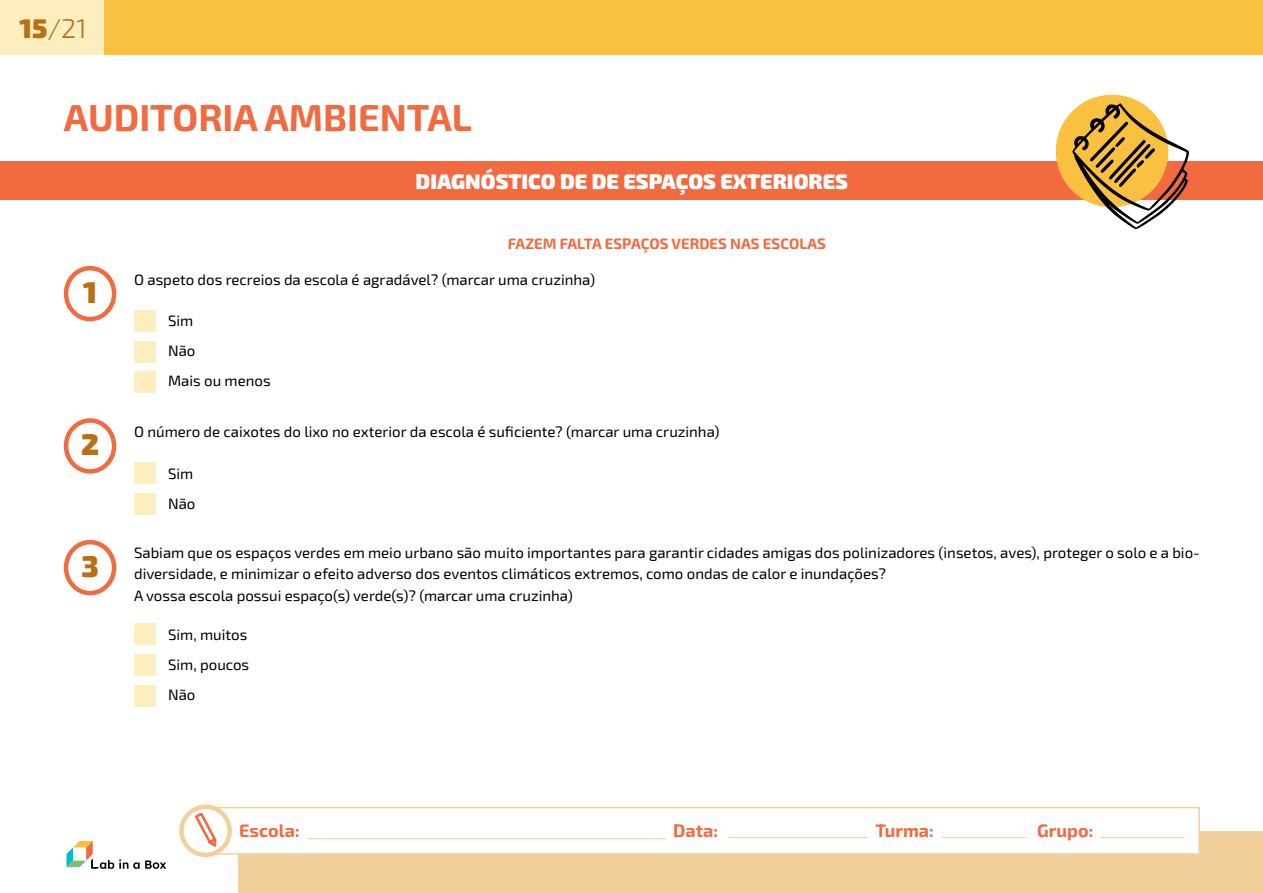
<style>
.page{position:relative;width:1263px;height:893px;background:#fff}
.page>*{position:absolute;margin:0;border:0;box-sizing:border-box;transform-origin:0 0}
.t1{font:700 37.5px "Exo 2";color:#f26a40}
.t2{font:900 30px "Exo 2";color:#b96f16}
.t3{font:27px "Exo 2";color:#b96f16}
.t4{font:900 21px "Exo 2";color:#fff}
.t5{font:700 18px "Exo 2";color:#f26a40}
.t6{font:15px/30px "Exo 2";color:#000}
.t7{font:700 15px "Exo 2";color:#f26a40}
.s1{font-weight:900}
</style>
<div class="page">
<div style="left:0;top:0;width:1263px;height:55px;background:#fac03f"></div>
<div style="left:0;top:0;width:104px;height:55px;background:#fdeebf"></div>
<div style="left:238px;top:831px;width:1025px;height:62px;background:#f3d09b"></div>
<svg style="left:66px;top:841px;width:100px;height:28px"></svg>
<div style="left:0;top:161px;width:1263px;height:39px;background:#f26a40"></div>
<svg style="left:1055px;top:94px;width:134px;height:135px"></svg>
<div style="left:64px;top:266px;width:52px;height:55px;border:4px solid #f26a40;border-radius:50%"></div>
<div style="left:64px;top:418px;width:52px;height:56px;border:4px solid #f26a40;border-radius:50%"></div>
<div style="left:64px;top:540px;width:52px;height:55px;border:4px solid #f26a40;border-radius:50%"></div>
<div style="left:134px;top:310px;width:21px;height:21px;background:#fdeebf"></div>
<div style="left:134px;top:463px;width:21px;height:21px;background:#fdeebf"></div>
<div style="left:134px;top:624px;width:21px;height:21px;background:#fdeebf"></div>
<div style="left:134px;top:341px;width:21px;height:21px;background:#fdeebf"></div>
<div style="left:134px;top:493px;width:21px;height:21px;background:#fdeebf"></div>
<div style="left:134px;top:654px;width:21px;height:21px;background:#fdeebf"></div>
<div style="left:134px;top:372px;width:21px;height:21px;background:#fdeebf"></div>
<div style="left:134px;top:685px;width:21px;height:21px;background:#fdeebf"></div>
<div style="left:213px;top:807px;width:987px;height:48px;background:#fff;border:2px solid #f3d09b"></div>
<svg style="left:182px;top:807px;width:48px;height:48px"></svg>
<div style="left:179px;top:804px;width:53px;height:53px;border:4px solid #f3d09b;border-radius:50%"></div>
<svg style="left:193px;top:810px;width:25px;height:39px"></svg>
<hr style="left:308px;top:838px;width:359px;height:1px;background:#f3d09b">
<hr style="left:728px;top:837px;width:140px;height:1px;background:#f3d09b">
<hr style="left:942px;top:837px;width:84px;height:1px;background:#f3d09b">
<hr style="left:1100px;top:837px;width:84px;height:1px;background:#f3d09b">
<h3 class="t3" style="left:20px;top:10px;width:69px"><span class="s1">15</span>/21</h3>
<h1 class="t1" style="left:64px;top:92px;width:410px">AUDITORIA AMBIENTAL</h1>
<h3 class="t4" style="left:416px;top:167px;width:434px">DIAGNÓSTICO DE DE ESPAÇOS EXTERIORES</h3>
<h2 class="t2" style="left:83px;top:271px;width:15px">1</h2>
<h2 class="t2" style="left:81px;top:423px;width:19px">2</h2>
<h2 class="t2" style="left:81px;top:545px;width:19px">3</h2>
<p class="t7" style="left:508px;top:233px;width:320px">FAZEM FALTA ESPAÇOS VERDES NAS ESCOLAS</p>
<p class="t6" style="left:134px;top:264px;width:462px">O aspeto dos recreios da escola é agradável? (marcar uma cruzinha)</p>
<p class="t6" style="left:168px;top:305px;width:104px">Sim<br>Não<br>Mais ou menos</p>
<p class="t6" style="left:134px;top:416px;width:587px">O número de caixotes do lixo no exterior da escola é suficiente? (marcar uma cruzinha)</p>
<p class="t6" style="left:168px;top:458px;width:29px">Sim<br>Não</p>
<p class="t6" style="left:134px;top:542px;width:1067px;line-height:21px">Sabiam que os espaços verdes em meio urbano são muito importantes para garantir cidades amigas dos polinizadores (insetos, aves), proteger o solo e a bio&shy;diversidade, e minimizar o efeito adverso dos eventos climáticos extremos, como ondas de calor e inundações?<br>A vossa escola possui espaço(s) verde(s)? (marcar uma cruzinha)</p>
<p class="t6" style="left:168px;top:619px;width:83px">Sim, muitos<br>Sim, poucos<br>Não</p>
<p class="t5" style="left:239px;top:818px;width:62px">Escola:</p>
<p class="t5" style="left:673px;top:818px;width:46px">Data:</p>
<p class="t5" style="left:875px;top:818px;width:60px">Turma:</p>
<p class="t5" style="left:1037px;top:818px;width:58px">Grupo:</p>
</div>
